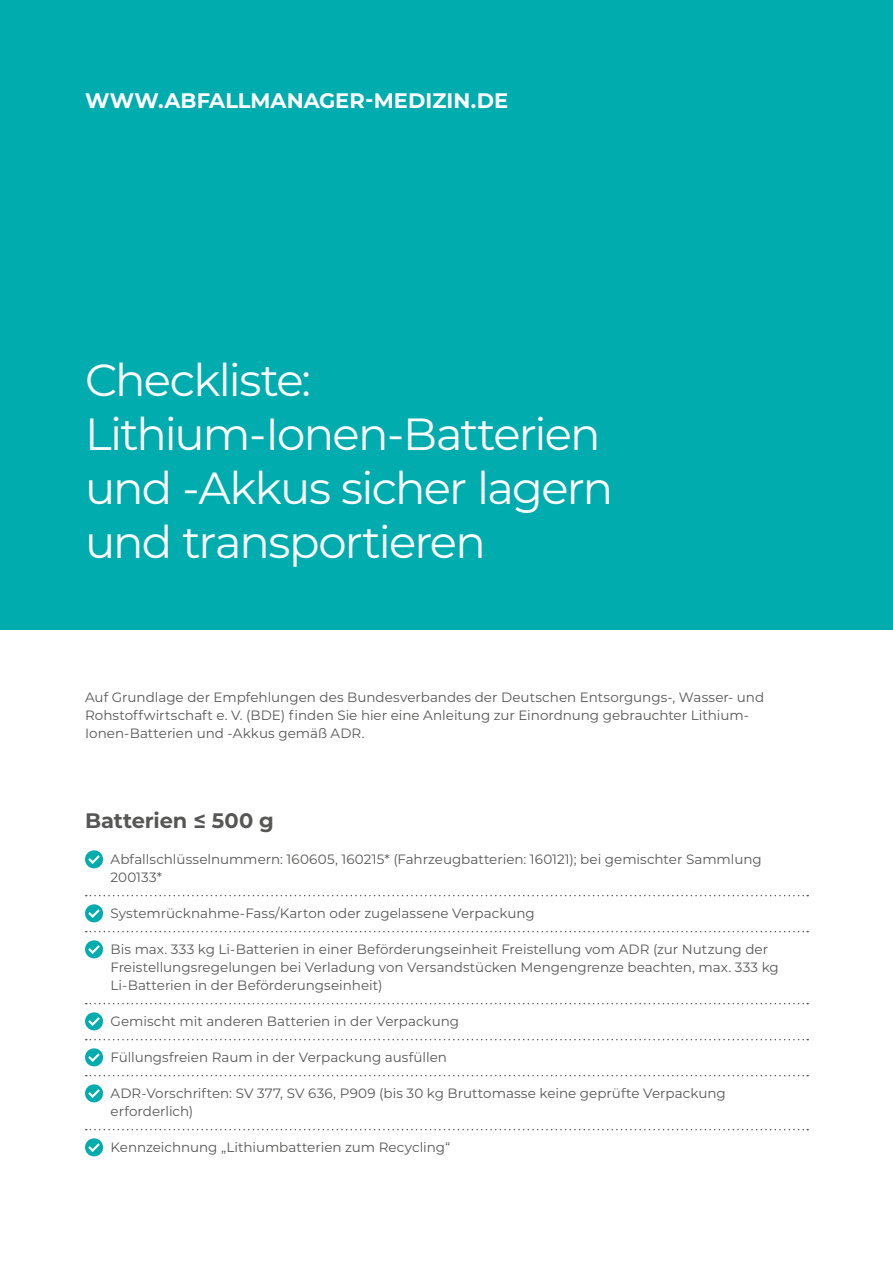
<style>
.page{position:relative;width:893px;height:1263px;background:#fff}
.page>*{position:absolute;margin:0;border:0;box-sizing:border-box;transform-origin:0 0}
.t1{font:45px/54px "Montserrat";letter-spacing:-.04em;color:#fff}
.t2{font:700 21px "Montserrat";color:#fff}
.t3{font:700 21px "Montserrat";letter-spacing:-.005em;color:#565655}
.t4{font:13.5px/18px "Montserrat";color:#565655}
</style>
<div class="page">
<div style="left:0;top:0;width:893px;height:629px;background:#00acad"></div>
<svg style="left:86px;top:895px;width:722px;height:1px"></svg>
<svg style="left:86px;top:931px;width:722px;height:1px"></svg>
<svg style="left:86px;top:1003px;width:722px;height:1px"></svg>
<svg style="left:86px;top:1039px;width:722px;height:1px"></svg>
<svg style="left:86px;top:1075px;width:722px;height:1px"></svg>
<svg style="left:86px;top:1129px;width:722px;height:1px"></svg>
<svg style="left:85px;top:850px;width:18px;height:18px"></svg>
<svg style="left:85px;top:904px;width:18px;height:18px"></svg>
<svg style="left:85px;top:940px;width:18px;height:18px"></svg>
<svg style="left:85px;top:1012px;width:18px;height:18px"></svg>
<svg style="left:85px;top:1048px;width:18px;height:18px"></svg>
<svg style="left:85px;top:1084px;width:18px;height:18px"></svg>
<svg style="left:85px;top:1138px;width:18px;height:18px"></svg>
<h2 class="t2" style="left:85px;top:85px;width:425px">WWW.ABFALLMANAGER-MEDIZIN.DE</h2>
<h1 class="t1" style="left:85px;top:351px;width:530px">Checkliste:<br>Lithium-Ionen-Batterien und -Akkus sicher lagern und transportieren</h1>
<p class="t4" style="left:85px;top:688px;width:681px">Auf Grundlage der Empfehlungen des Bundesverbandes der Deutschen Entsorgungs-, Wasser- und<br>Rohstoffwirtschaft e. V. (BDE) finden Sie hier eine Anleitung zur Einordnung gebrauchter Lithium-<br>Ionen-Batterien und -Akkus gemäß ADR.</p>
<h2 class="t3" style="left:85px;top:805px;width:190px">Batterien ≤ 500 g</h2>
<p class="t4" style="left:111px;top:850px;width:653px">Abfallschlüsselnummern: 160605, 160215* (Fahrzeugbatterien: 160121); bei gemischter Sammlung<br>200133*</p>
<p class="t4" style="left:111px;top:904px;width:426px">Systemrücknahme-Fass/Karton oder zugelassene Verpackung</p>
<p class="t4" style="left:111px;top:940px;width:670px">Bis max. 333 kg Li-Batterien in einer Beförderungseinheit Freistellung vom ADR (zur Nutzung der<br>Freistellungsregelungen bei Verladung von Versandstücken Mengengrenze beachten, max. 333 kg<br>Li-Batterien in der Beförderungseinheit)</p>
<p class="t4" style="left:111px;top:1012px;width:350px">Gemischt mit anderen Batterien in der Verpackung</p>
<p class="t4" style="left:111px;top:1048px;width:338px">Füllungsfreien Raum in der Verpackung ausfüllen</p>
<p class="t4" style="left:111px;top:1084px;width:617px">ADR-Vorschriften: SV 377, SV 636, P909 (bis 30 kg Bruttomasse keine geprüfte Verpackung erforderlich)</p>
<p class="t4" style="left:111px;top:1138px;width:341px">Kennzeichnung „Lithiumbatterien zum Recycling“</p>
</div>
